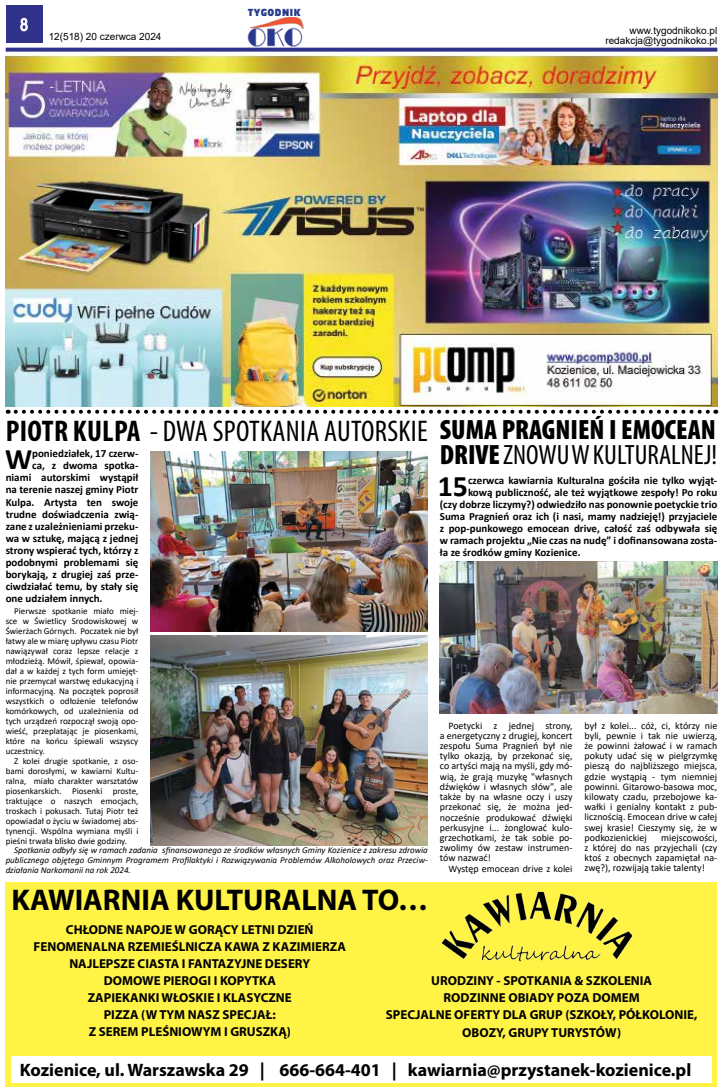
<style>
.page{position:relative;width:723px;height:1092px;background:#fff}
.page>*{position:absolute;margin:0;border:0;box-sizing:border-box;transform-origin:0 0}
.t1{font:condensed 30px "Myriad Pro";letter-spacing:.01em;color:#000}
.t2{font:700 30px "Myriad Pro";color:#000}
.t3{font:700 29.9px "Calibri";color:#000}
.t4{font:condensed 28px "Myriad Pro";color:#000}
.t5{font:700 18px "Myriad Pro";color:#000}
.t6{font:17px "Arial Narrow";color:#fff}
.t7{font:700 13px/17px "Myriad Pro";color:#000;text-align:center}
.t8{font:700 11px "Calibri";color:#000}
.t9{font:10px/10.2px "Calibri";color:#000;text-align:justify}
.t10{font:10px/10px "Arial";color:#000;text-align:right}
.t11{font:900 9.6px "Neo Sans Pro";letter-spacing:.06em;color:#273b8d}
.t12{font:9px/10px "Calibri";color:#000;text-align:justify}
.t13{font:italic 9px/10px "Calibri";color:#000;text-align:justify}
.s1{font-weight:700}
.s2{font-weight:900;font-size:28px}
.s3{font-weight:900}
</style>
<div class="page">
<div style="left:6px;top:6px;width:37px;height:37px;background:#303188"></div>
<svg style="left:20px;top:18px;width:8px;height:13px"></svg>
<svg style="left:6px;top:48px;width:711px;height:4px;background:#424392"></svg>
<img style="left:247px;top:17px;width:56px;height:29px">
<img style="left:6px;top:56px;width:711px;height:351px">
<svg style="left:16px;top:409px;width:700px;height:4px"></svg>
<img style="left:440px;top:561px;width:277px;height:152px">
<img style="left:150px;top:451px;width:278px;height:180px">
<img style="left:150px;top:636px;width:278px;height:209px">
<div style="left:6px;top:882px;width:711px;height:204px;background:#fff346"></div>
<div style="left:11px;top:1055px;width:700px;height:27px;background:#fff"></div>
<img style="left:441px;top:891px;width:192px;height:71px">
<h3 class="t6" style="left:20px;top:12px;width:9px">8</h3>
<p class="t10" style="left:49px;top:32px;width:114px">12(518) 20 czerwca 2024</p>
<p class="t11" style="left:248px;top:6px;width:55px">TYGODNIK</p>
<p class="t10" style="left:605px;top:25px;width:113px">www.tygodnikoko.pl redakcja@tygodnikoko.pl</p>
<h1 class="t1" style="left:6px;top:414px;width:712px"><span class="s1">PIOTR KULPA</span> - DWA SPOTKANIA AUTORSKIE <span class="s2">SUMA PRAGNIEŃ I EMOCEAN</span></h1>
<h2 class="t3" style="left:5px;top:438px;width:29px">W</h2>
<h3 class="t4" style="left:440px;top:440px;width:279px"><span class="s3">DRIVE</span>ZNOWU W KULTURALNEJ!</h3>
<p class="t8" style="left:32px;top:446px;width:108px">poniedziałek, 17 czerw-</p>
<p class="t8" style="left:32px;top:458px;width:108px">ca, z dwoma spotka-</p>
<p class="t8" style="left:6px;top:470px;width:134px">niami autorskimi wystąpił</p>
<p class="t8" style="left:6px;top:482px;width:134px">na terenie naszej gminy Piotr</p>
<p class="t8" style="left:6px;top:494px;width:134px">Kulpa. Artysta ten swoje</p>
<p class="t8" style="left:6px;top:506px;width:134px">trudne doświadczenia zwią-</p>
<p class="t8" style="left:6px;top:518px;width:134px">zane z uzależnieniami przeku-</p>
<p class="t8" style="left:6px;top:530px;width:134px">wa w sztukę, mającą z jednej</p>
<p class="t8" style="left:6px;top:542px;width:134px">strony wspierać tych, którzy z</p>
<p class="t8" style="left:6px;top:554px;width:134px">podobnymi problemami się</p>
<p class="t8" style="left:6px;top:566px;width:134px">borykają, z drugiej zaś prze-</p>
<p class="t8" style="left:6px;top:578px;width:134px">ciwdziałać temu, by stały się</p>
<p class="t8" style="left:6px;top:590px;width:98px">one udziałem innych.</p>
<h2 class="t3" style="left:438px;top:465px;width:32px">15</h2>
<p class="t8" style="left:468px;top:473px;width:251px">czerwca kawiarnia Kulturalna gościła nie tylko wyjąt-</p>
<p class="t8" style="left:468px;top:485px;width:251px">kową publiczność, ale też wyjątkowe zespoły! Po roku</p>
<p class="t8" style="left:440px;top:497px;width:279px">(czy dobrze liczymy?) odwiedziło nas ponownie poetyckie trio</p>
<p class="t8" style="left:440px;top:509px;width:279px">Suma Pragnień oraz ich (i nasi, mamy nadzieję!) przyjaciele</p>
<p class="t8" style="left:440px;top:521px;width:279px">z pop-punkowego emocean drive, całość zaś odbywała się</p>
<p class="t8" style="left:440px;top:533px;width:279px">w ramach projektu „Nie czas na nudę” i dofinansowana zosta-</p>
<p class="t8" style="left:440px;top:545px;width:142px">ła ze środków gminy Kozienice.</p>
<p class="t12" style="left:6px;top:605px;width:134px;text-indent:9px">Pierwsze spotkanie miało miej&shy;sce w Świetlicy Srodowiskowej w Świerżach Górnych. Poczatek nie był łatwy ale w miarę upływu czasu Piotr nawiązywał coraz lepsze relacje z młodzieżą. Mówił, śpiewał, opowia&shy;dał a w każdej z tych form umiejęt&shy;nie przemycał warstwę edukacyjną i informacyjną. Na początek poprosił wszystkich o odłożenie telefonów komórkowych, od uzależnienia od tych urządzeń rozpoczął swoją opo&shy;wieść, przeplatając je piosenkami, które na końcu śpiewali wszyscy uczestnicy.</p>
<p class="t12" style="left:6px;top:755px;width:134px;text-indent:9px">Z kolei drugie spotkanie, z oso&shy;bami dorosłymi, w kawiarni Kultu&shy;ralna, miało charakter warsztatów piosenkarskich. Piosenki proste, traktujące o naszych emocjach, troskach i pokusach. Tutaj Piotr też opowiadał o życiu w świadomej abs&shy;tynencji. Wspólna wymiana myśli i pieśni trwała blisko dwie godziny.</p>
<p class="t13" style="left:6px;top:844px;width:424px;text-indent:9px">Spotkania odbyły się w ramach zadania sfinansowanego ze środków własnych Gminy Kozienice z zakresu zdrowia publicznego objętego Gminnym Programem Profilaktyki i Rozwiązywania Problemów Alkoholowych oraz Przeciw&shy;działania Narkomanii na rok 2024.</p>
<p class="t9" style="left:440px;top:720px;width:134px;text-indent:8px">Poetycki z jednej strony, a energetyczny z drugiej, koncert zespołu Suma Pragnień był nie tylko okazją, by przekonać się, co artyści mają na myśli, gdy mó&shy;wią, że grają muzykę "własnych dźwięków i własnych słów", ale także by na własne oczy i uszy przekonać się, że można jed&shy;nocześnie produkować dźwięki perkusyjne i... żonglować kulo&shy;grzechotkami, że tak sobie po&shy;zwolimy ów zestaw instrumen&shy;tów nazwać!</p>
<p class="t9" style="left:448px;top:862px;width:126px">Występ emocean drive z kolei</p>
<p class="t9" style="left:584px;top:719px;width:134px">był z kolei... cóż, ci, którzy nie byli, pewnie i tak nie uwierzą, że powinni żałować i w ramach pokuty udać się w pielgrzymkę pieszą do najbliższego miejsca, gdzie wystąpią - tym niemniej powinni. Gitarowo-basowa moc, kilowaty czadu, przebojowe ka&shy;wałki i genialny kontakt z pub&shy;licznością. Emocean drive w całej swej krasie! Cieszymy się, że w podkozienickiej</p>
<p class="t9" style="left:584px;top:832px;width:134px;text-indent:76px">miejscowości, z której do nas przyjechali (czy ktoś z obecnych zapamiętał na&shy;zwę?), rozwijają takie talenty!</p>
<h1 class="t2" style="left:11px;top:883px;width:418px">KAWIARNIA KULTURALNA TO…</h1>
<h3 class="t7" style="left:34px;top:921px;width:314px">CHŁODNE NAPOJE W GORĄCY LETNI DZIEŃ FENOMENALNA RZEMIEŚLNICZA KAWA Z KAZIMIERZA NAJLEPSZE CIASTA I FANTAZYJNE DESERY<br>DOMOWE PIEROGI I KOPYTKA<br>ZAPIEKANKI WŁOSKIE I KLASYCZNE<br>PIZZA (W TYM NASZ SPECJAŁ:<br>Z SEREM PLEŚNIOWYM I GRUSZKĄ)</h3>
<h3 class="t7" style="left:386px;top:972px;width:313px">URODZINY - SPOTKANIA &amp; SZKOLENIA<br>RODZINNE OBIADY POZA DOMEM<br>SPECJALNE OFERTY DLA GRUP (SZKOŁY, PÓŁKOLONIE, OBOZY, GRUPY TURYSTÓW)</h3>
<h3 class="t5" style="left:20px;top:1059px;width:673px">Kozienice, ul. Warszawska 29 | 666-664-401 | kawiarnia@przystanek-kozienice.pl</h3>
</div>
